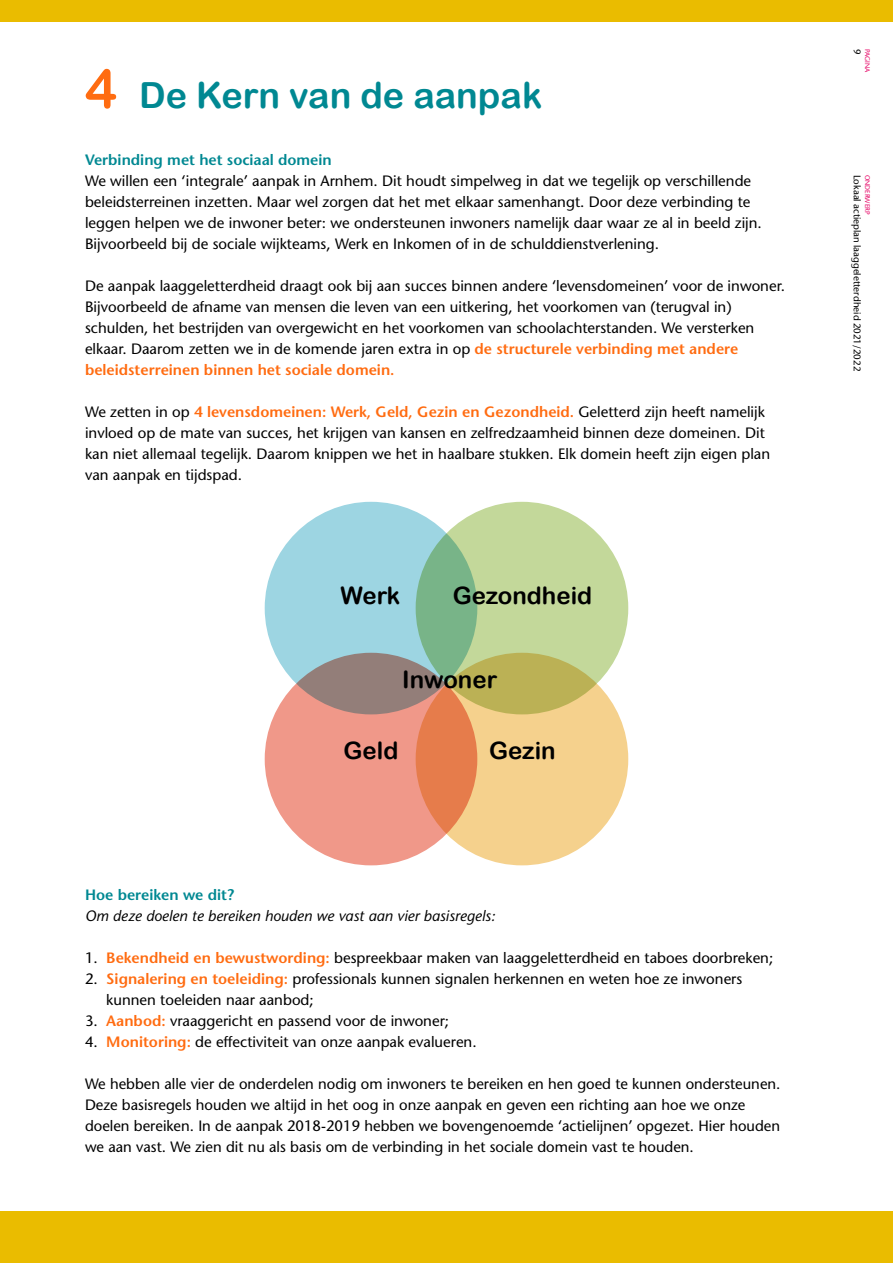
<style>
.page{position:relative;width:893px;height:1263px;background:#fff}
.page>*{position:absolute;margin:0;border:0;box-sizing:border-box;transform-origin:0 0}
.t1{font:36px "Arial Rounded MT Bold";color:#008892}
.t2{font:24px "Arial Rounded MT Bold";color:#000}
.t3{font:15px/21px "Stone Sans";color:#000}
.t4{font:italic 15px "Stone Sans";color:#000}
.t5{font:600 15px "Stone Sans";color:#008892}
.t6{font:600 15px "Stone Sans";color:#ff6c11}
.Normaal{font:9.75px "Stone Sans";color:#000}
.Normaal-2{font:6.75px "Stone Sans";color:#e60064}
.s1{font-size:54px;color:#ff6c11}
.s2{font-weight:600;color:#ff6c11}
</style>
<div class="page">
<div style="left:0;top:0;width:893px;height:21px;background:#eabc00"></div>
<div style="left:0;top:1212px;width:893px;height:51px;background:#eabc00"></div>
<div style="left:416px;top:653px;width:212px;height:212px;background:#f5d18d;border-radius:50%"></div>
<div style="left:265px;top:502px;width:212px;height:212px;background:#9dd5e2;border-radius:50%"></div>
<svg style="left:416px;top:502px;width:212px;height:212px;background:#b4ca8a"></svg>
<svg style="left:265px;top:653px;width:212px;height:212px;background:#dd8e7b"></svg>
<p class="t1" style="left:85px;top:74px;width:459px"><span class="s1">4</span> De Kern van de aanpak</p>
<p class="t5" style="left:85px;top:151px;width:248px">Verbinding met het sociaal domein</p>
<p class="t3" style="left:85px;top:170px;width:668px">We willen een ‘integrale’ aanpak in Arnhem. Dit houdt simpelweg in dat we tegelijk op verschillende</p>
<p class="t3" style="left:85px;top:191px;width:678px">beleidsterreinen inzetten. Maar wel zorgen dat het met elkaar samenhangt. Door deze verbinding te leggen helpen we de inwoner beter: we ondersteunen inwoners namelijk daar waar ze al in beeld zijn.<br>Bijvoorbeeld bij de sociale wijkteams, Werk en Inkomen of in de schulddienstverlening.</p>
<p class="t3" style="left:85px;top:275px;width:701px">De aanpak laaggeletterdheid draagt ook bij aan succes binnen andere ‘levensdomeinen’ voor de inwoner.<br>Bijvoorbeeld de afname van mensen die leven van een uitkering, het voorkomen van (terugval in)</p>
<p class="t3" style="left:85px;top:317px;width:671px">schulden, het bestrijden van overgewicht en het voorkomen van schoolachterstanden. We versterken elkaar. Daarom zetten we in de komende jaren extra in op <span class="s2">de structurele verbinding met andere</span></p>
<p class="t6" style="left:85px;top:361px;width:311px">beleidsterreinen binnen het sociale domein.</p>
<p class="t3" style="left:85px;top:401px;width:687px">We zetten in op <span class="s2">4 levensdomeinen: Werk, Geld, Gezin en Gezondheid.</span> Geletterd zijn heeft namelijk invloed op de mate van succes, het krijgen van kansen en zelfredzaamheid binnen deze domeinen. Dit kan niet allemaal tegelijk. Daarom knippen we het in haalbare stukken. Elk domein heeft zijn eigen plan van aanpak en tijdspad.</p>
<p class="t2" style="left:341px;top:582px;width:61px">Werk</p>
<p class="t2" style="left:453px;top:582px;width:141px">Gezondheid</p>
<p class="t2" style="left:402px;top:666px;width:96px">Inwoner</p>
<p class="t2" style="left:344px;top:736px;width:56px">Geld</p>
<p class="t2" style="left:489px;top:736px;width:68px">Gezin</p>
<p class="t5" style="left:85px;top:886px;width:150px">Hoe bereiken we dit?</p>
<p class="t4" style="left:85px;top:907px;width:412px">Om deze doelen te bereiken houden we vast aan vier basisregels:</p>
<p class="t3" style="left:85px;top:947px;width:690px">1. <span class="s2">Bekendheid en bewustwording:</span> bespreekbaar maken van laaggeletterdheid en taboes doorbreken;</p>
<p class="t3" style="left:85px;top:968px;width:659px">2. <span class="s2">Signalering en toeleiding:</span> professionals kunnen signalen herkennen en weten hoe ze inwoners</p>
<p class="t3" style="left:106px;top:989px;width:209px">kunnen toeleiden naar aanbod;</p>
<p class="t3" style="left:85px;top:1010px;width:366px">3. <span class="s2">Aanbod:</span> vraaggericht en passend voor de inwoner;</p>
<p class="t3" style="left:85px;top:1031px;width:393px">4. <span class="s2">Monitoring:</span> de effectiviteit van onze aanpak evalueren.</p>
<p class="t3" style="left:85px;top:1073px;width:697px">We hebben alle vier de onderdelen nodig om inwoners te bereiken en hen goed te kunnen ondersteunen.<br>Deze basisregels houden we altijd in het oog in onze aanpak en geven een richting aan hoe we onze</p>
<p class="t3" style="left:85px;top:1115px;width:696px">doelen bereiken. In de aanpak 2018-2019 hebben we bovengenoemde ‘actielijnen’ opgezet. Hier houden we aan vast. We zien dit nu als basis om de verbinding in het sociale domein vast te houden.</p>
<p class="Normaal" style="left:863px;top:49px;width:7px;rotate:90deg">9</p>
<p class="Normaal-2" style="left:871px;top:49px;width:25px;rotate:90deg">PAGINA</p>
<p class="Normaal" style="left:863px;top:175px;width:198px;rotate:90deg">Lokaal actieplan laaggeletterdheid 2021/2022</p>
<p class="Normaal-2" style="left:871px;top:175px;width:41px;rotate:90deg">ONDERWERP</p>
</div>
